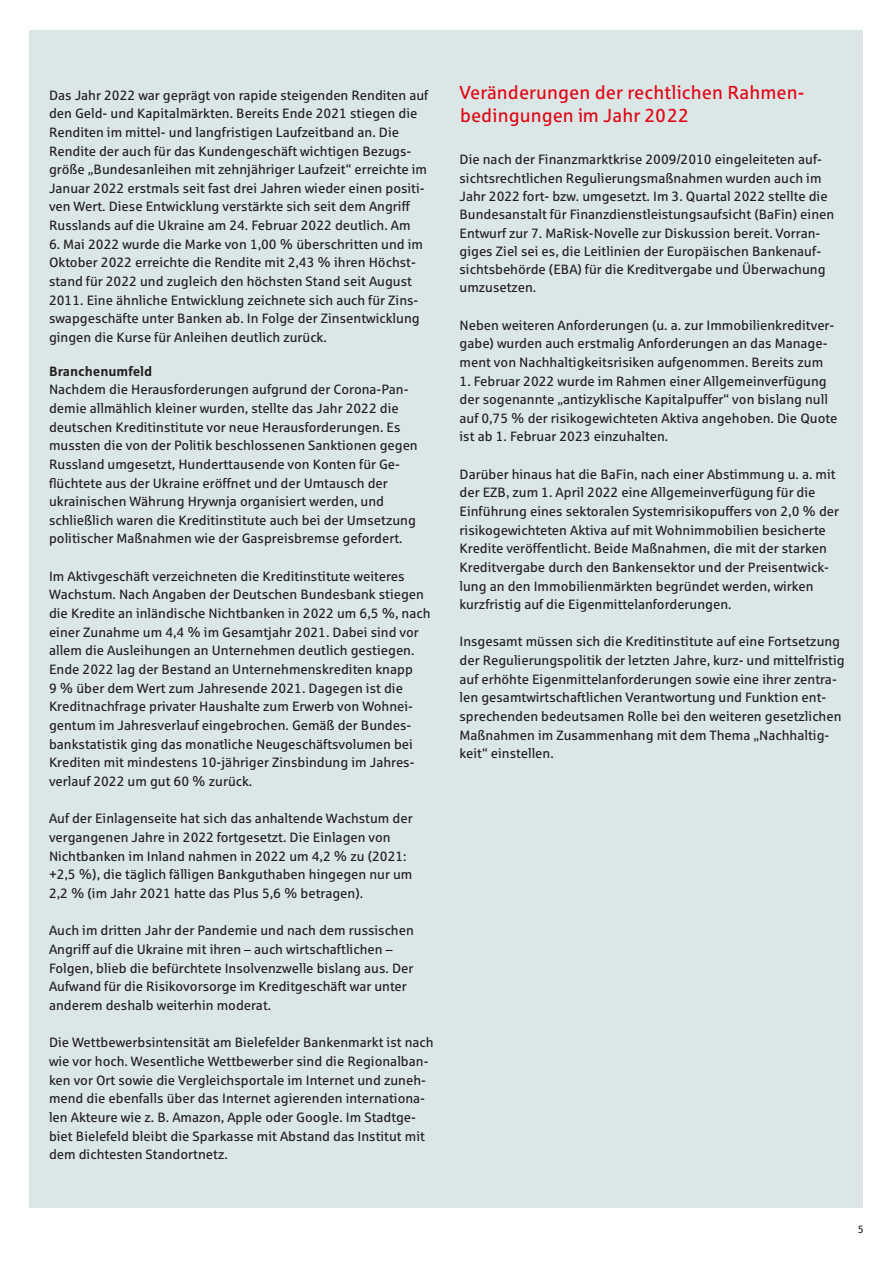
<style>
.page{position:relative;width:894px;height:1263px;background:#fff}
.page>*{position:absolute;margin:0;border:0;box-sizing:border-box;transform-origin:0 0}
.t1{font:18.75px/23.4px "Sparkasse Rg";letter-spacing:.005em;color:#e30613}
.t2{font:13.5px/18.6px "Sparkasse Rg";color:#231f20}
.t3{font:700 13.5px "Sparkasse Rg";color:#231f20}
.t4{font:10.5px "Sparkasse Rg";color:#231f20}
</style>
<div class="page">
<div style="left:30px;top:30px;width:833px;height:1178px;background:#dbe6e7"></div>
<p class="t2" style="left:49px;top:87px;width:381px">Das Jahr 2022 war geprägt von rapide steigenden Renditen auf den Geld- und Kapitalmärkten. Bereits Ende 2021 stiegen die Renditen im mittel- und langfristigen Laufzeitband an. Die Rendite der auch für das Kundengeschäft wichtigen Bezugs&shy;größe „Bundesanleihen mit zehnjähriger Laufzeit“ erreichte im Januar 2022 erstmals seit fast drei Jahren wieder einen positi&shy;ven Wert. Diese Entwicklung verstärkte sich seit dem Angriff Russlands auf die Ukraine am 24. Februar 2022 deutlich. Am</p>
<p class="t2" style="left:49px;top:236px;width:376px">6. Mai 2022 wurde die Marke von 1,00 % überschritten und im Oktober 2022 erreichte die Rendite mit 2,43 % ihren Höchst&shy;stand für 2022 und zugleich den höchsten Stand seit August 2011. Eine ähnliche Entwicklung zeichnete sich auch für Zins&shy;swapgeschäfte unter Banken ab. In Folge der Zinsentwicklung gingen die Kurse für Anleihen deutlich zurück.</p>
<p class="t3" style="left:49px;top:366px;width:105px">Branchenumfeld</p>
<p class="t2" style="left:49px;top:382px;width:370px">Nachdem die Herausforderungen aufgrund der Corona-Pan&shy;demie allmählich kleiner wurden, stellte das Jahr 2022 die deutschen Kreditinstitute vor neue Herausforderungen. Es mussten die von der Politik beschlossenen Sanktionen gegen Russland umgesetzt, Hunderttausende von Konten für Ge&shy;flüchtete aus der Ukraine eröffnet und der Umtausch der ukrainischen Währung Hrywnja organisiert werden, und schließlich waren die Kreditinstitute auch bei der Umsetzung politischer Maßnahmen wie der Gaspreisbremse gefordert.</p>
<p class="t2" style="left:49px;top:568px;width:383px">Im Aktivgeschäft verzeichneten die Kreditinstitute weiteres Wachstum. Nach Angaben der Deutschen Bundesbank stiegen die Kredite an inländische Nichtbanken in 2022 um 6,5 %, nach einer Zunahme um 4,4 % im Gesamtjahr 2021. Dabei sind vor allem die Ausleihungen an Unternehmen deutlich gestiegen.<br>Ende 2022 lag der Bestand an Unternehmenskrediten knapp<br>9 % über dem Wert zum Jahresende 2021. Dagegen ist die Kreditnachfrage privater Haushalte zum Erwerb von Wohnei&shy;gentum im Jahresverlauf eingebrochen. Gemäß der Bundes&shy;bankstatistik ging das monatliche Neugeschäftsvolumen bei Krediten mit mindestens 10-jähriger Zinsbindung im Jahres&shy;verlauf 2022 um gut 60 % zurück.</p>
<p class="t2" style="left:49px;top:810px;width:365px">Auf der Einlagenseite hat sich das anhaltende Wachstum der vergangenen Jahre in 2022 fortgesetzt. Die Einlagen von Nichtbanken im Inland nahmen in 2022 um 4,2 % zu (2021: +2,5 %), die täglich fälligen Bankguthaben hingegen nur um 2,2 % (im Jahr 2021 hatte das Plus 5,6 % betragen).</p>
<p class="t2" style="left:49px;top:922px;width:366px">Auch im dritten Jahr der Pandemie und nach dem russischen Angriff auf die Ukraine mit ihren – auch wirtschaftlichen – Folgen, blieb die befürchtete Insolvenzwelle bislang aus. Der Aufwand für die Risikovorsorge im Kreditgeschäft war unter anderem deshalb weiterhin moderat.</p>
<p class="t2" style="left:49px;top:1034px;width:386px">Die Wettbewerbsintensität am Bielefelder Bankenmarkt ist nach wie vor hoch. Wesentliche Wettbewerber sind die Regionalban&shy;ken vor Ort sowie die Vergleichsportale im Internet und zuneh&shy;mend die ebenfalls über das Internet agierenden internationa&shy;len Akteure wie z. B. Amazon, Apple oder Google. Im Stadtge&shy;biet Bielefeld bleibt die Sparkasse mit Abstand das Institut mit dem dichtesten Standortnetz.</p>
<h1 class="t1" style="left:459px;top:82px;width:347px">Veränderungen der rechtlichen Rahmen&shy;bedingungen im Jahr 2022</h1>
<p class="t2" style="left:460px;top:152px;width:376px">Die nach der Finanzmarktkrise 2009/2010 eingeleiteten auf&shy;sichtsrechtlichen Regulierungsmaßnahmen wurden auch im Jahr 2022 fort- bzw. umgesetzt. Im 3. Quartal 2022 stellte die Bundesanstalt für Finanzdienstleistungsaufsicht (BaFin) einen Entwurf zur 7. MaRisk-Novelle zur Diskussion bereit. Vorran&shy;giges Ziel sei es, die Leitlinien der Europäischen Bankenauf&shy;sichtsbehörde (EBA) für die Kreditvergabe und Überwachung umzusetzen.</p>
<p class="t2" style="left:460px;top:317px;width:376px">Neben weiteren Anforderungen (u. a. zur Immobilienkreditver&shy;gabe) wurden auch erstmalig Anforderungen an das Manage&shy;ment von Nachhaltigkeitsrisiken aufgenommen. Bereits zum</p>
<p class="t2" style="left:460px;top:373px;width:379px">1. Februar 2022 wurde im Rahmen einer Allgemeinverfügung der sogenannte „antizyklische Kapitalpuffer“ von bislang null auf 0,75 % der risikogewichteten Aktiva angehoben. Die Quote ist ab 1. Februar 2023 einzuhalten.</p>
<p class="t2" style="left:460px;top:466px;width:381px">Darüber hinaus hat die BaFin, nach einer Abstimmung u. a. mit der EZB, zum 1. April 2022 eine Allgemeinverfügung für die Einführung eines sektoralen Systemrisikopuffers von 2,0 % der risikogewichteten Aktiva auf mit Wohnimmobilien besicherte Kredite veröffentlicht. Beide Maßnahmen, die mit der starken Kreditvergabe durch den Bankensektor und der Preisentwick&shy;lung an den Immobilienmärkten begründet werden, wirken kurzfristig auf die Eigenmittelanforderungen.</p>
<p class="t2" style="left:460px;top:634px;width:387px">Insgesamt müssen sich die Kreditinstitute auf eine Fortsetzung der Regulierungspolitik der letzten Jahre, kurz- und mittelfristig auf erhöhte Eigenmittelanforderungen sowie eine ihrer zentra&shy;len gesamtwirtschaftlichen Verantwortung und Funktion ent&shy;sprechenden bedeutsamen Rolle bei den weiteren gesetzlichen Maßnahmen im Zusammenhang mit dem Thema „Nachhaltig&shy;keit“ einstellen.</p>
<p class="t4" style="left:858px;top:1226px;width:8px">5</p>
</div>
